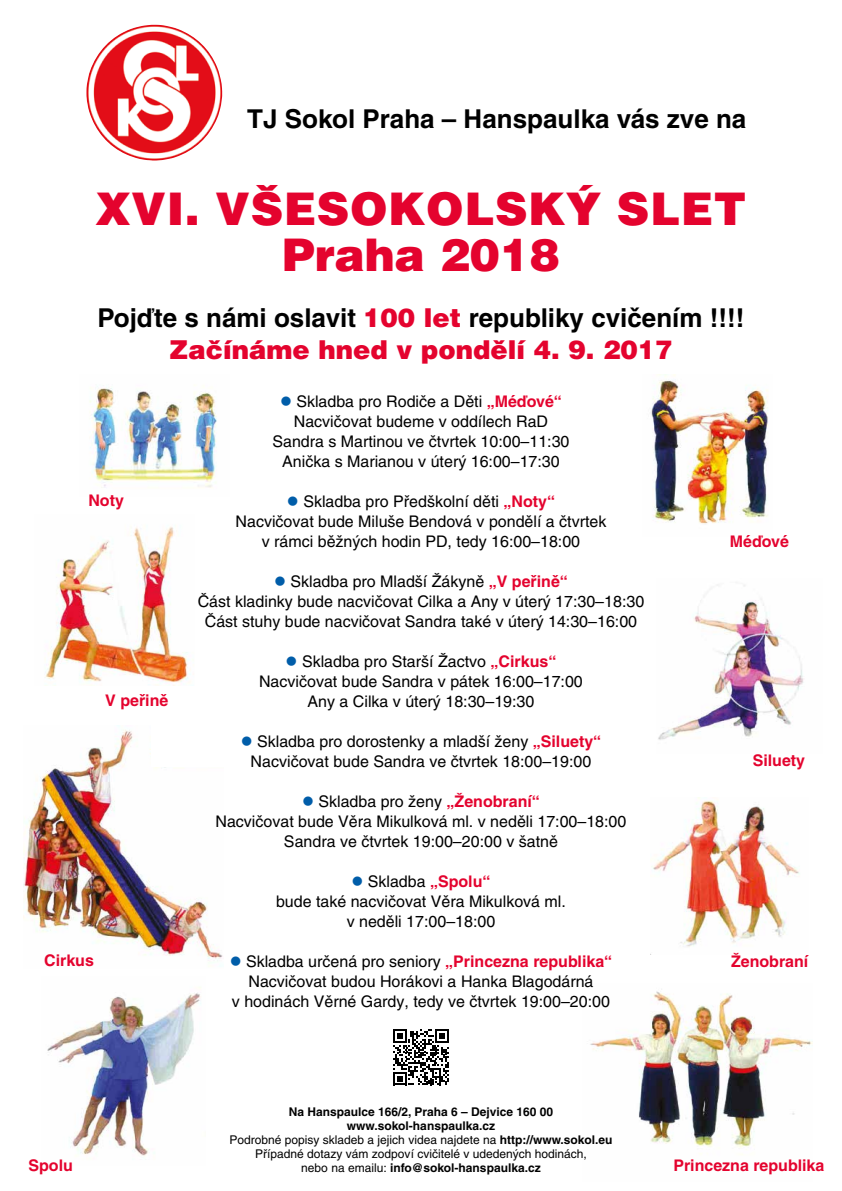
<style>
.page{position:relative;width:842px;height:1191px;background:#fff}
.page>*{position:absolute;margin:0;border:0;box-sizing:border-box;transform-origin:0 0}
.t1{font:45px/46px "Helvetica CE Black";letter-spacing:.015em;color:#e4032e;text-align:center}
.t2{font:700 26px "Helvetica CE";color:#000}
.t3{font:26px "Helvetica CE Black";color:#e4032e}
.t4{font:16px/20px "Helvetica CE";color:#000;text-align:center}
.t5{font:700 16px "Helvetica CE";color:#e4032e}
.t6{font:12px/14px "Helvetica CE";color:#000;text-align:center}
.s1{font-family:"Helvetica CE Black";font-weight:400;color:#e4032e}
.s2{color:#005da9}
.s3{font-weight:700;color:#e4032e}
.s4{font-weight:700}
</style>
<div class="page">
<img style="left:86px;top:25px;width:136px;height:135px">
<img style="left:47px;top:987px;width:154px;height:169px">
<img style="left:590px;top:991px;width:223px;height:164px">
<img style="left:658px;top:584px;width:146px;height:156px">
<img style="left:653px;top:797px;width:147px;height:150px">
<img style="left:24px;top:725px;width:199px;height:236px">
<img style="left:45px;top:526px;width:146px;height:159px">
<img style="left:89px;top:386px;width:128px;height:102px">
<img style="left:651px;top:374px;width:117px;height:150px">
<div style="left:151px;top:718px;width:78px;height:49px;background:#fff"></div>
<svg style="left:393px;top:1029px;width:56px;height:56px"></svg>
<h2 class="t2" style="left:247px;top:103px;width:501px">TJ Sokol Praha – Hanspaulka vás zve na</h2>
<h1 class="t1" style="left:96px;top:186px;width:652px">XVI. VŠESOKOLSKÝ SLET<br>Praha 2018</h1>
<h2 class="t2" style="left:97px;top:303px;width:648px">Pojďte s námi oslavit <span class="s1">100 let</span> republiky cvičením !!!!</h2>
<h2 class="t3" style="left:170px;top:334px;width:504px">Začínáme hned v pondělí 4. 9. 2017</h2>
<p class="t5" style="left:88px;top:491px;width:37px">Noty</p>
<p class="t5" style="left:105px;top:691px;width:65px">V peřině</p>
<p class="t5" style="left:44px;top:951px;width:51px">Cirkus</p>
<p class="t4" style="left:272px;top:391px;width:299px"><span class="s2">●</span> Skladba pro Rodiče a Děti <span class="s3">„Méďové“ </span>Nacvičovat budeme v oddílech RaD Sandra s Martinou ve čtvrtek 10:00–11:30<br>Anička s Marianou v úterý 16:00–17:30</p>
<p class="t4" style="left:236px;top:491px;width:372px"><span class="s2">●</span> Skladba pro Předškolní děti <span class="s3">„Noty“<br></span>Nacvičovat bude Miluše Bendová v pondělí a čtvrtek v rámci běžných hodin PD, tedy 16:00–18:00</p>
<p class="t4" style="left:198px;top:571px;width:448px"><span class="s2">●</span> Skladba pro Mladší Žákyně <span class="s3">„V peřině“<br></span>Část kladinky bude nacvičovat Cilka a Any v úterý 17:30–18:30<br>Část stuhy bude nacvičovat Sandra také v úterý 14:30–16:00</p>
<p class="t4" style="left:259px;top:651px;width:325px"><span class="s2">●</span> Skladba pro Starší Žactvo <span class="s3">„Cirkus“<br></span>Nacvičovat bude Sandra v pátek 16:00–17:00<br>Any a Cilka v úterý 18:30–19:30</p>
<p class="t4" style="left:241px;top:731px;width:362px"><span class="s2">●</span> Skladba pro dorostenky a mladší ženy <span class="s3">„Siluety“<br></span>Nacvičovat bude Sandra ve čtvrtek 18:00–19:00</p>
<p class="t4" style="left:216px;top:791px;width:412px"><span class="s2">●</span> Skladba pro ženy <span class="s3">„Ženobraní“<br></span>Nacvičovat bude Věra Mikulková ml. v neděli 17:00–18:00<br>Sandra ve čtvrtek 19:00–20:00 v šatně</p>
<p class="t4" style="left:276px;top:871px;width:291px"><span class="s2">●</span> Skladba <span class="s3">„Spolu“<br></span>bude také nacvičovat Věra Mikulková ml. v neděli 17:00–18:00</p>
<p class="t4" style="left:230px;top:951px;width:384px"><span class="s2">●</span> Skladba určená pro seniory <span class="s3">„Princezna republika“<br></span>Nacvičovat budou Horákovi a Hanka Blagodárná<br>v hodinách Věrné Gardy, tedy ve čtvrtek 19:00–20:00</p>
<p class="t5" style="left:730px;top:532px;width:61px">Méďové</p>
<p class="t5" style="left:753px;top:751px;width:54px">Siluety</p>
<p class="t5" style="left:731px;top:952px;width:79px">Ženobraní</p>
<p class="t6" style="left:230px;top:1104px;width:384px"><span class="s4">Na Hanspaulce 166/2, Praha 6 – Dejvice 160 00 www.sokol-hanspaulka.cz<br></span>Podrobné popisy skladeb a jejich videa najdete na <span class="s4">http://www.sokol.eu </span>Případné dotazy vám zodpoví cvičitelé v udedených hodinách,<br>nebo na emailu: <span class="s4">info@sokol-hanspaulka.cz</span></p>
<p class="t5" style="left:28px;top:1155px;width:46px">Spolu</p>
<p class="t5" style="left:673px;top:1155px;width:153px">Princezna republika</p>
</div>
